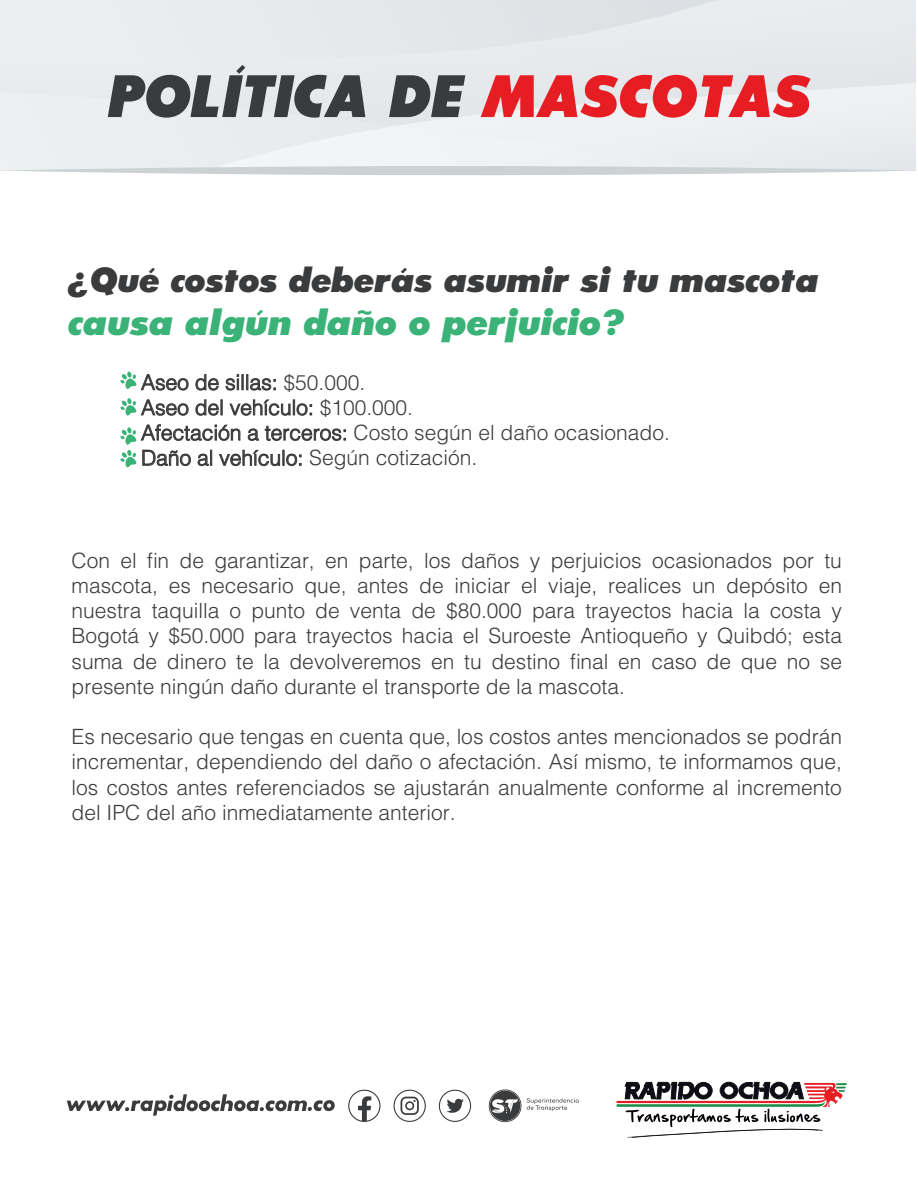
<style>
.page{position:relative;width:918px;height:1188px;background:#fff}
.page>*{position:absolute;margin:0;border:0;box-sizing:border-box;transform-origin:0 0}
.t1{font:italic 58.5px "Sans Serif Exb FLF";color:#3a3b3d}
.t2{font:italic 36px "Sans Serif Exb FLF";color:#3ab278}
.t3{font:italic 34.5px "Sans Serif Exb FLF";color:#3a3b3d}
.t4{font:300 21px/25.2px "Helvetica";color:#3a3b3d;text-align:justify}
.s1{color:#e71d24}
</style>
<div class="page">
<div style="left:0;top:0;width:916px;height:165px;background:#e9ebee"></div>
<svg style="left:0;top:165px;width:916px;height:11px"></svg>
<svg style="left:617px;top:1082px;width:230px;height:56px"></svg>
<svg style="left:67px;top:1094px;width:268px;height:22px"></svg>
<svg style="left:527px;top:1098px;width:52px;height:13px"></svg>
<svg style="left:489px;top:1089px;width:32px;height:33px"></svg>
<div style="left:394px;top:1090px;width:32px;height:32px;border:1px solid #3a3b3d;border-radius:50%"></div>
<div style="left:348px;top:1090px;width:33px;height:32px;border:1px solid #3a3b3d;border-radius:50%"></div>
<svg style="left:439px;top:1090px;width:32px;height:32px"></svg>
<svg style="left:401px;top:1097px;width:18px;height:18px"></svg>
<svg style="left:358px;top:1096px;width:13px;height:25px"></svg>
<svg style="left:195px;top:374px;width:24px;height:17px"></svg>
<svg style="left:225px;top:374px;width:51px;height:17px"></svg>
<svg style="left:195px;top:399px;width:28px;height:17px"></svg>
<svg style="left:229px;top:399px;width:83px;height:17px"></svg>
<svg style="left:120px;top:371px;width:69px;height:20px"></svg>
<svg style="left:120px;top:398px;width:69px;height:18px"></svg>
<svg style="left:120px;top:424px;width:226px;height:43px"></svg>
<h1 class="t1" style="left:105px;top:63px;width:704px">POLÍTICA DE <span class="s1">MASCOTAS</span></h1>
<h3 class="t3" style="left:67px;top:260px;width:752px">¿Qué costos deberás asumir si tu mascota</h3>
<h2 class="t2" style="left:67px;top:302px;width:557px">causa algún daño o perjuicio?</h2>
<p class="t4" style="left:141px;top:368px;width:530px;text-align:left">Aseo de sillas: $50.000.<br>Aseo del vehículo: $100.000.<br>Afectación a terceros: Costo según el daño ocasionado.<br>Daño al vehículo: Según cotización.</p>
<p class="t4" style="left:72px;top:546px;width:772px">Con el fin de garantizar, en parte, los daños y perjuicios ocasionados por tu mascota, es necesario que, antes de iniciar el viaje, realices un depósito en nuestra taquilla o punto de venta de $80.000 para trayectos hacia la costa y Bogotá y $50.000 para trayectos hacia el Suroeste Antioqueño y Quibdó; esta suma de dinero te la devolveremos en tu destino final en caso de que no se presente ningún daño durante el transporte de la mascota.</p>
<p class="t4" style="left:72px;top:723px;width:772px">Es necesario que tengas en cuenta que, los costos antes mencionados se podrán incrementar, dependiendo del daño o afectación. Así mismo, te informamos que, los costos antes referenciados se ajustarán anualmente conforme al incremento del IPC del año inmediatamente anterior.</p>
</div>
